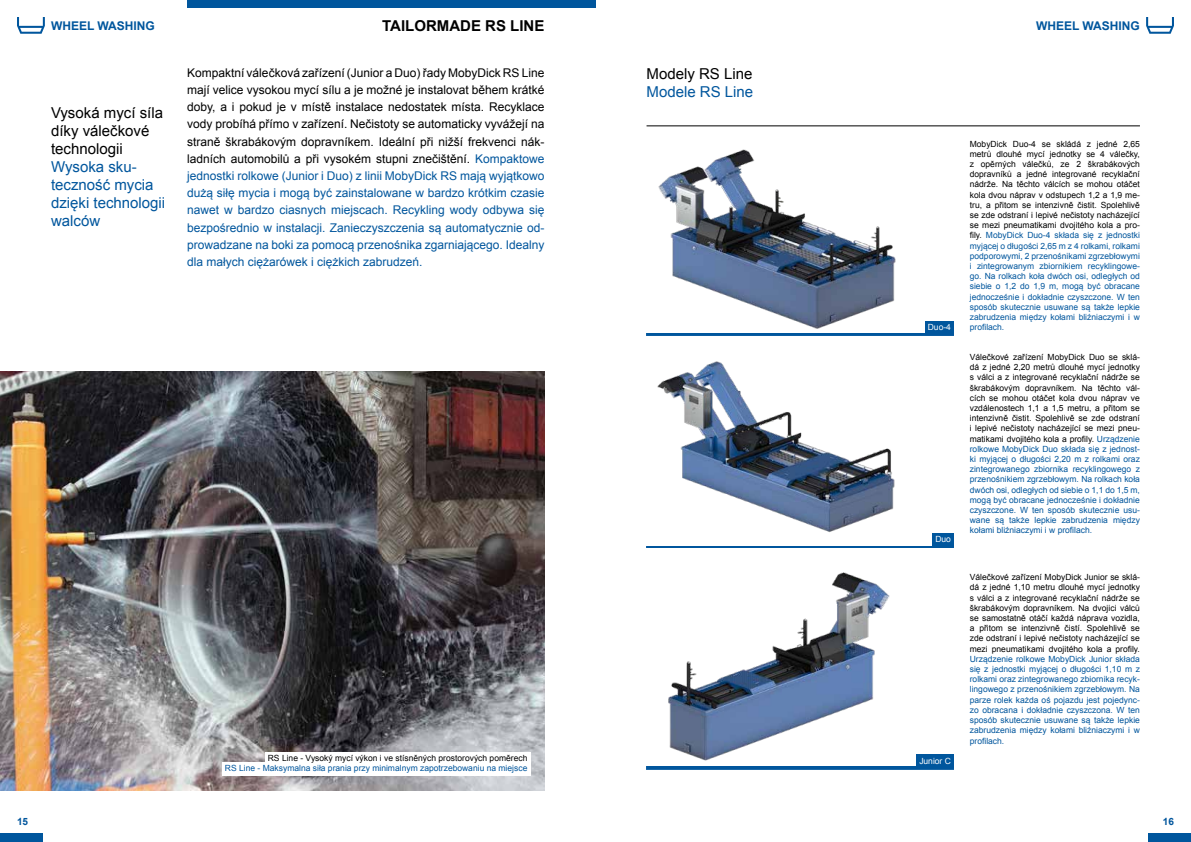
<style>
.page{position:relative;width:1191px;height:842px;background:#fff}
.page>*{position:absolute;margin:0;border:0;box-sizing:border-box;transform-origin:0 0}
.t1{font:15px/18px "Arial";color:#00569d}
.t2{font:15px/18px "Arial";color:#000}
.t3{font:700 15px "Arial";color:#000}
.t4{font:12px/17.2px "Arial";color:#000;text-align:justify}
.t5{font:700 12px "Arial";color:#00569d}
.t6{font:700 10px "Arial";color:#00569d}
.t7{font:8.5px/10.2px "Arial";color:#00569d;text-align:justify}
.t8{font:8.5px/10.2px "Arial";color:#000;text-align:justify}
.t9{font:8.5px "Arial";color:#fff}
.s1{color:#00569d}
.s2{color:#000}
</style>
<div class="page">
<img style="left:0;top:372px;width:544px;height:419px">
<div style="left:265px;top:752px;width:265px;height:13px;background:#fff"></div>
<div style="left:222px;top:762px;width:308px;height:14px;background:#fff"></div>
<img style="left:657px;top:361px;width:238px;height:172px">
<img style="left:658px;top:149px;width:238px;height:180px">
<img style="left:668px;top:572px;width:222px;height:189px">
<hr style="left:646px;top:126px;width:494px;height:1px;background:#000">
<div style="left:916px;top:754px;width:37px;height:14px;background:#00569d"></div>
<div style="left:932px;top:533px;width:21px;height:14px;background:#00569d"></div>
<div style="left:925px;top:321px;width:28px;height:13px;background:#00569d"></div>
<div style="left:187px;top:0;width:408px;height:8px;background:#00569d"></div>
<div style="left:0;top:833px;width:43px;height:9px;background:#00569d"></div>
<div style="left:1148px;top:833px;width:43px;height:9px;background:#00569d"></div>
<svg style="left:17px;top:17px;width:28px;height:17px"></svg>
<svg style="left:1146px;top:17px;width:28px;height:17px"></svg>
<h2 class="t5" style="left:51px;top:18px;width:105px">WHEEL WASHING</h2>
<h1 class="t3" style="left:382px;top:16px;width:164px">TAILORMADE RS LINE</h1>
<h2 class="t5" style="left:1036px;top:18px;width:105px">WHEEL WASHING</h2>
<h1 class="t2" style="left:51px;top:104px;width:113px">Vysoká mycí síla díky válečkové technologii</h1>
<h1 class="t1" style="left:51px;top:158px;width:116px">Wysoka sku&shy;teczność mycia dzięki technologii walców</h1>
<p class="t4" style="left:187px;top:64px;width:359px">Kompaktní válečková zařízení (Junior a Duo) řady MobyDick RS Line mají velice vysokou mycí sílu a je možné je instalovat během krátké doby, a i pokud je v místě instalace nedostatek místa. Recyklace vody probíhá přímo v zařízení. Nečistoty se automaticky vyvážejí na straně škrabákovým dopravníkem. Ideální při nižší frekvenci nák&shy;ladních automobilů a při vysokém stupni znečištění. <span class="s1">Kompaktowe jednostki rolkowe (Junior i Duo) z linii MobyDick RS mają wyjątkowo dużą siłę mycia i mogą być zainstalowane w bardzo krótkim czasie nawet w bardzo ciasnych miejscach. Recykling wody odbywa się bezpośrednio w instalacji. Zanieczyszczenia są automatycznie od&shy;prowadzane na boki za pomocą przenośnika zgarniającego. Idealny dla małych ciężarówek i ciężkich zabrudzeń.</span></p>
<h1 class="t2" style="left:646px;top:65px;width:107px">Modely RS Line</h1>
<h1 class="t1" style="left:646px;top:83px;width:108px">Modele RS Line</h1>
<p class="t8" style="left:268px;top:753px;width:261px">RS Line - Vysoký mycí výkon i ve stísněných prostorových poměrech</p>
<p class="t7" style="left:225px;top:763px;width:304px">RS Line - Maksymalna siła prania przy minimalnym zapotrzebowaniu na miejsce</p>
<p class="t8" style="left:969px;top:139px;width:172px">MobyDick Duo-4 se skládá z jedné 2,65 metrů dlouhé mycí jednotky se 4 válečky, z opěrných válečků, ze 2 škrabákových dopravníků a jedné integrované recyklační nádrže. Na těchto válcích se mohou otáčet kola dvou náprav v odstupech 1,2 a 1,9 me&shy;tru, a přitom se intenzivně čistit. Spolehlivě se zde odstraní i lepivé nečistoty nacházející se mezi pneumatikami dvojitého kola a pro&shy;fily. <span class="s1">MobyDick Duo-4 składa się z jednostki myjącej o długości 2,65 m z 4 rolkami, rolkami podporowymi, 2 przenośnikami zgrzebłowymi i zintegrowanym zbiornikiem recyklingowe&shy;go. Na rolkach koła dwóch osi, odległych od siebie o 1,2 do 1,9 m, mogą być obracane jednocześnie i dokładnie czyszczone. W ten sposób skutecznie usuwane są także lepkie zabrudzenia między kołami bliźniaczymi i w</span></p>
<p class="t9" style="left:927px;top:321px;width:25px">Duo-4</p>
<p class="t7" style="left:969px;top:322px;width:36px">profilach.</p>
<p class="t9" style="left:935px;top:534px;width:17px">Duo</p>
<p class="t9" style="left:919px;top:755px;width:33px">Junior C</p>
<p class="t7" style="left:969px;top:352px;width:172px"><span class="s2">Válečkové zařízení MobyDick Duo se sklá&shy;dá z jedné 2,20 metrů dlouhé mycí jednotky s válci a z integrované recyklační nádrže se škrabákovým dopravníkem. Na těchto vál&shy;cích se mohou otáčet kola dvou náprav ve vzdálenostech 1,1 a 1,5 metru, a přitom se intenzivně čistit. Spolehlivě se zde odstraní i lepivé nečistoty nacházející se mezi pneu&shy;matikami dvojitého kola a profily.</span> Urządzenie rolkowe MobyDick Duo składa się z jednost&shy;ki myjącej o długości 2,20 m z rolkami oraz zintegrowanego zbiornika recyklingowego z przenośnikiem zgrzebłowym. Na rolkach koła dwóch osi, odległych od siebie o 1,1 do 1,5 m, mogą być obracane jednocześnie i dokładnie czyszczone. W ten sposób skutecznie usu&shy;wane są także lepkie zabrudzenia między kołami bliźniaczymi i w profilach.</p>
<p class="t8" style="left:969px;top:572px;width:172px">Válečkové zařízení MobyDick Junior se sklá&shy;dá z jedné 1,10 metru dlouhé mycí jednotky s válci a z integrované recyklační nádrže se škrabákovým dopravníkem. Na dvojici válců se samostatně otáčí každá náprava vozidla, a přitom se intenzivně čistí. Spolehlivě se zde odstraní i lepivé nečistoty nacházející se mezi pneumatikami dvojitého kola a profily.</p>
<p class="t7" style="left:969px;top:654px;width:172px">Urządzenie rolkowe MobyDick Junior składa się z jednostki myjącej o długości 1,10 m z rolkami oraz zintegrowanego zbiornika recyk&shy;lingowego z przenośnikiem zgrzebłowym. Na parze rolek każda oś pojazdu jest pojedync&shy;zo obracana i dokładnie czyszczona. W ten sposób skutecznie usuwane są także lepkie zabrudzenia między kołami bliźniaczymi i w profilach.</p>
<p class="t6" style="left:17px;top:815px;width:13px">15</p>
<p class="t6" style="left:1162px;top:815px;width:13px">16</p>
</div>
